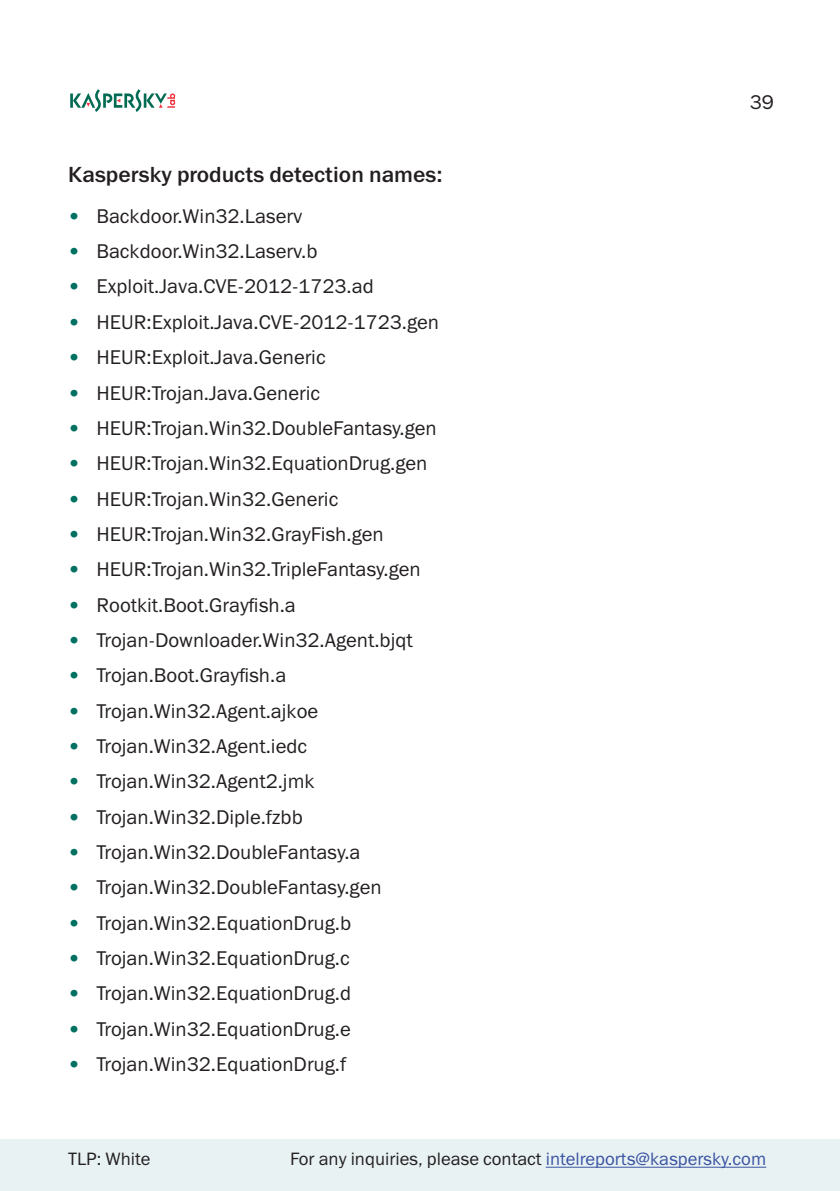
<style>
.page{position:relative;width:840px;height:1191px;background:#fff}
.page>*{position:absolute;margin:0;border:0;box-sizing:border-box;transform-origin:0 0}
.Header_3{font:500 22px "Lab Gothic";color:#231f20}
.t1{font:20px "Lab Gothic";color:#231f20}
.t2{font:18px "Lab Gothic";color:#231f20}
.s1{color:#007161}
.s2{color:#3a53a3}
</style>
<div class="page">
<svg style="left:70px;top:89px;width:105px;height:23px"></svg>
<div style="left:0;top:1140px;width:839px;height:51px;background:#e8f2f3"></div>
<hr style="left:545px;top:1166px;width:220px;height:1px;background:#3a53a3">
<p class="Header_3" style="left:68px;top:161px;width:376px">Kaspersky products detection names:</p>
<p class="t1" style="left:68px;top:204px;width:236px"><span class="s1">•</span> Backdoor.Win32.Laserv</p>
<p class="t1" style="left:68px;top:239px;width:251px"><span class="s1">•</span> Backdoor.Win32.Laserv.b</p>
<p class="t1" style="left:68px;top:274px;width:307px"><span class="s1">•</span> Exploit.Java.CVE-2012-1723.ad</p>
<p class="t1" style="left:68px;top:310px;width:372px"><span class="s1">•</span> HEUR:Exploit.Java.CVE-2012-1723.gen</p>
<p class="t1" style="left:68px;top:345px;width:259px"><span class="s1">•</span> HEUR:Exploit.Java.Generic</p>
<p class="t1" style="left:68px;top:380px;width:253px"><span class="s1">•</span> HEUR:Trojan.Java.Generic</p>
<p class="t1" style="left:68px;top:416px;width:370px"><span class="s1">•</span> HEUR:Trojan.Win32.DoubleFantasy.gen</p>
<p class="t1" style="left:68px;top:451px;width:360px"><span class="s1">•</span> HEUR:Trojan.Win32.EquationDrug.gen</p>
<p class="t1" style="left:68px;top:486px;width:271px"><span class="s1">•</span> HEUR:Trojan.Win32.Generic</p>
<p class="t1" style="left:68px;top:522px;width:317px"><span class="s1">•</span> HEUR:Trojan.Win32.GrayFish.gen</p>
<p class="t1" style="left:68px;top:557px;width:354px"><span class="s1">•</span> HEUR:Trojan.Win32.TripleFantasy.gen</p>
<p class="t1" style="left:68px;top:592px;width:229px"><span class="s1">•</span> Rootkit.Boot.Grayfish.a</p>
<p class="t1" style="left:68px;top:628px;width:346px"><span class="s1">•</span> Trojan-Downloader.Win32.Agent.bjqt</p>
<p class="t1" style="left:68px;top:663px;width:219px"><span class="s1">•</span> Trojan.Boot.Grayfish.a</p>
<p class="t1" style="left:68px;top:698px;width:251px"><span class="s1">•</span> Trojan.Win32.Agent.ajkoe</p>
<p class="t1" style="left:68px;top:734px;width:240px"><span class="s1">•</span> Trojan.Win32.Agent.iedc</p>
<p class="t1" style="left:68px;top:769px;width:248px"><span class="s1">•</span> Trojan.Win32.Agent2.jmk</p>
<p class="t1" style="left:68px;top:804px;width:236px"><span class="s1">•</span> Trojan.Win32.Diple.fzbb</p>
<p class="t1" style="left:68px;top:840px;width:294px"><span class="s1">•</span> Trojan.Win32.DoubleFantasy.a</p>
<p class="t1" style="left:68px;top:875px;width:315px"><span class="s1">•</span> Trojan.Win32.DoubleFantasy.gen</p>
<p class="t1" style="left:68px;top:910px;width:284px"><span class="s1">•</span> Trojan.Win32.EquationDrug.b</p>
<p class="t1" style="left:68px;top:946px;width:283px"><span class="s1">•</span> Trojan.Win32.EquationDrug.c</p>
<p class="t1" style="left:68px;top:981px;width:284px"><span class="s1">•</span> Trojan.Win32.EquationDrug.d</p>
<p class="t1" style="left:68px;top:1017px;width:284px"><span class="s1">•</span> Trojan.Win32.EquationDrug.e</p>
<p class="t1" style="left:68px;top:1052px;width:279px"><span class="s1">•</span> Trojan.Win32.EquationDrug.f</p>
<p class="t1" style="left:749px;top:90px;width:25px">39</p>
<p class="t2" style="left:68px;top:1148px;width:84px">TLP: White</p>
<p class="t2" style="left:290px;top:1148px;width:477px">For any inquiries, please contact <span class="s2">intelreports@kaspersky.com</span></p>
</div>
